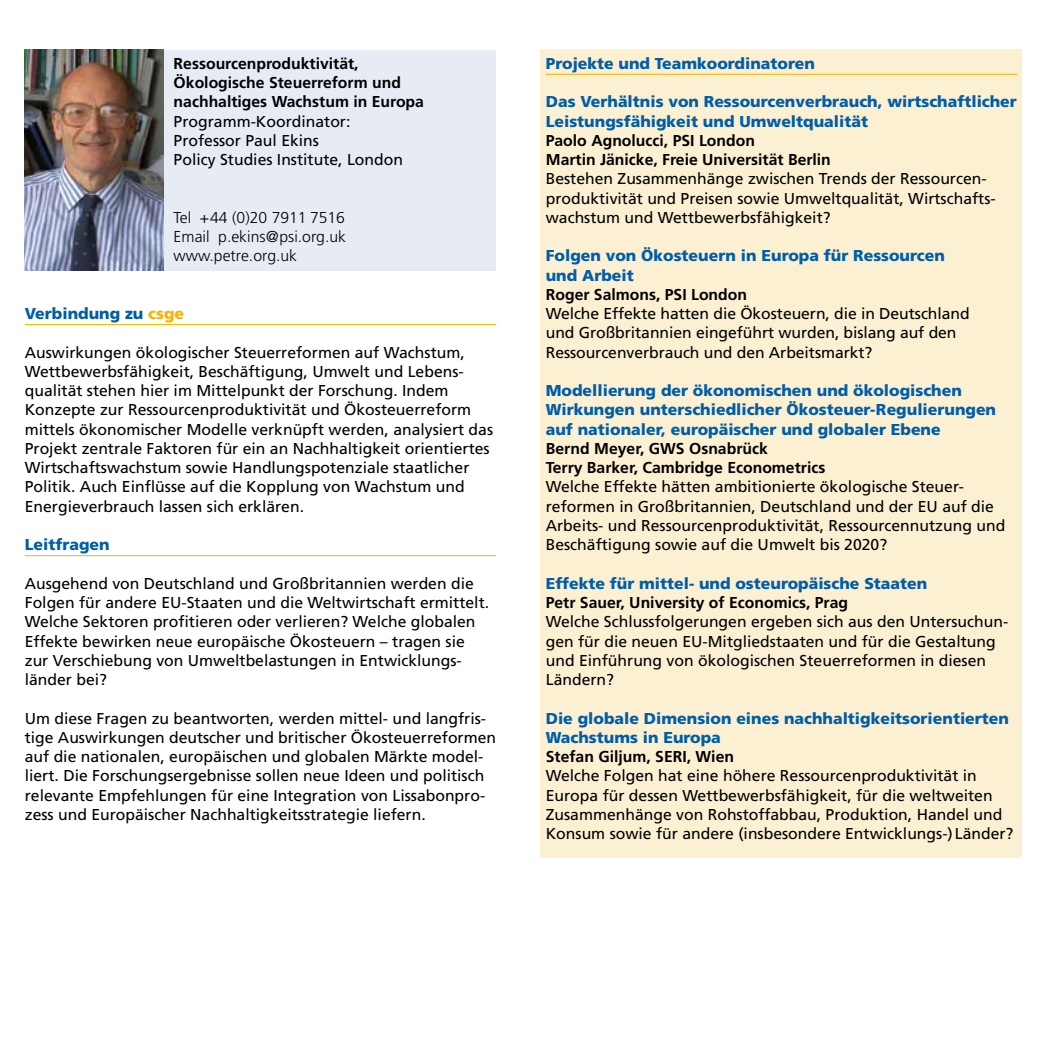
<style>
.page{position:relative;width:1042px;height:1042px;background:#fff}
.page>*{position:absolute;margin:0;border:0;box-sizing:border-box;transform-origin:0 0}
.t1{font:15.75px/19.2px "Frutiger";color:#000}
.t2{font:900 15.75px/19.2px "Frutiger";color:#005da8}
.t3{font:700 15.75px/19.2px "Frutiger";color:#000}
.t4{font:300 15.75px/19.2px "Frutiger";color:#000;text-align:justify}
.s1{color:#f9b200}
</style>
<div class="page">
<div style="left:25px;top:50px;width:471px;height:220px;background:#e6ebf4"></div>
<div style="left:541px;top:50px;width:481px;height:808px;background:#fcf0d3"></div>
<img style="left:25px;top:50px;width:139px;height:220px">
<hr style="left:546px;top:74px;width:471px;height:1px;background:#f9b200">
<hr style="left:25px;top:555px;width:471px;height:1px;background:#f9b200">
<hr style="left:25px;top:324px;width:471px;height:1px;background:#f9b200">
<p class="t3" style="left:174px;top:54px;width:252px">Ressourcenproduktivität,<br>Ökologische Steuerreform und nachhaltiges Wachstum in Europa</p>
<p class="t1" style="left:174px;top:111px;width:231px">Programm-Koordinator:<br>Professor Paul Ekins<br>Policy Studies Institute, London</p>
<p class="t4" style="left:174px;top:208px;width:174px">Tel + 44 (0)20 7911 7516<br>Email p.ekins @ psi.org.uk www.petre.org.uk</p>
<p class="t2" style="left:25px;top:304px;width:161px">Verbindung zu <span class="s1">csge</span></p>
<p class="t1" style="left:25px;top:342px;width:470px">Auswirkungen ökologischer Steuerreformen auf Wachstum, Wettbewerbsfähigkeit, Beschäftigung, Umwelt und Lebens&shy;qualität stehen hier im Mittelpunkt der Forschung. Indem Konzepte zur Ressourcenproduktivität und Ökosteuer-------reform mittels ökonomischer Modelle verknüpft werden, analysiert das Projekt zentrale Faktoren für ein an Nachhaltig- keit orientiertes Wirtschaftswachstum sowie Handlungs-potenziale staatlicher Politik. Auch Einflüsse auf die Kopplung von Wachstum und Energieverbrauch lassen sich erklären.</p>
<p class="t2" style="left:25px;top:535px;width:86px">Leitfragen</p>
<p class="t1" style="left:25px;top:573px;width:466px">Ausgehend von Deutschland und Großbritannien werden die Folgen für andere EU-Staaten und die Weltwirtschaft ermittelt.<br>Welche Sektoren profitieren oder verlieren? Welche globalen Effekte bewirken neue europäische Ökosteuern – tragen sie zur Verschiebung von Umweltbelastungen in Entwicklungs&shy;länder bei?</p>
<p class="t1" style="left:25px;top:708px;width:473px">Um diese Fragen zu beantworten, werden mittel- und langfris&shy;tige Auswirkungen deut-scher und britischer Ökosteuerreformen auf die nationalen, europäischen und globalen Märkte model&shy;liert. Die Forschungs-ergebnisse sollen neue Ideen und politisch relevante Empfehlungen für eine Integration von Lissabonpro&shy;zess und Europäischer Nachhaltigkeitsstrategie liefern.</p>
<p class="t2" style="left:546px;top:53px;width:270px">Projekte und Teamkoordinatoren</p>
<p class="t2" style="left:546px;top:92px;width:473px">Das Verhältnis von Ressourcenverbrauch, wirtschaftlicher<br>Leistungsfähigkeit und Umweltqualität</p>
<p class="t3" style="left:546px;top:131px;width:287px">Paolo Agnolucci, PSI London<br>Martin Jänicke, Freie Universität Berlin</p>
<p class="t1" style="left:546px;top:169px;width:450px">Bestehen Zusammenhänge zwischen Trends der Ressourcen&shy;produktivität und Preisen sowie Umweltqualität, Wirtschafts&shy;wachstum und Wettbewerbsfähigkeit?</p>
<p class="t2" style="left:546px;top:246px;width:400px">Folgen von Ökosteuern in Europa für Ressourcen und Arbeit</p>
<p class="t3" style="left:546px;top:285px;width:203px">Roger Salmons, PSI London</p>
<p class="t1" style="left:546px;top:304px;width:425px">Welche Effekte hatten die Ökosteuern, die in Deutschland und Großbritannien eingeführt wurden, bislang auf den<br>Ressourcenverbrauch und den Arbeitsmarkt?</p>
<p class="t2" style="left:546px;top:381px;width:452px">Modellierung der ökonomischen und ökologischen<br>Wirkungen unterschiedlicher Ökosteuer-Regulierungen auf nationaler, europäischer und globaler Ebene</p>
<p class="t3" style="left:546px;top:439px;width:281px">Bernd Meyer, GWS Osnabrück<br>Terry Barker, Cambridge Econometrics</p>
<p class="t1" style="left:546px;top:477px;width:461px">Welche Effekte hätten ambitionierte ökologische Steuer&shy;reformen in Großbritannien, Deutschland und der EU auf die Arbeits- und Ressourcenproduktivität, Ressourcennutzung und Beschäftigung sowie auf die Umwelt bis 2020?</p>
<p class="t2" style="left:546px;top:573px;width:383px">Effekte für mittel- und osteuropäische Staaten</p>
<p class="t3" style="left:546px;top:593px;width:304px">Petr Sauer, University of Economics, Prag</p>
<p class="t1" style="left:546px;top:612px;width:463px">Welche Schlussfolgerungen ergeben sich aus den Untersuchun&shy;gen für die neuen EU-Mitgliedstaaten und für die Gestaltung und Einführung von ökologischen Steuerreformen in diesen Ländern?</p>
<p class="t2" style="left:546px;top:708px;width:465px">Die globale Dimension eines nachhaltigkeitsorientierten<br>Wachstums in Europa</p>
<p class="t3" style="left:546px;top:747px;width:190px">Stefan Giljum, SERI, Wien</p>
<p class="t1" style="left:546px;top:766px;width:469px">Welche Folgen hat eine höhere Ressourcenproduktivität in Europa für dessen Wettbewerbsfähigkeit, für die weltweiten Zusammenhänge von Rohstoffabbau, Produktion, Handel und Konsum sowie für andere (insbesondere Entwicklungs-)Länder?</p>
</div>
